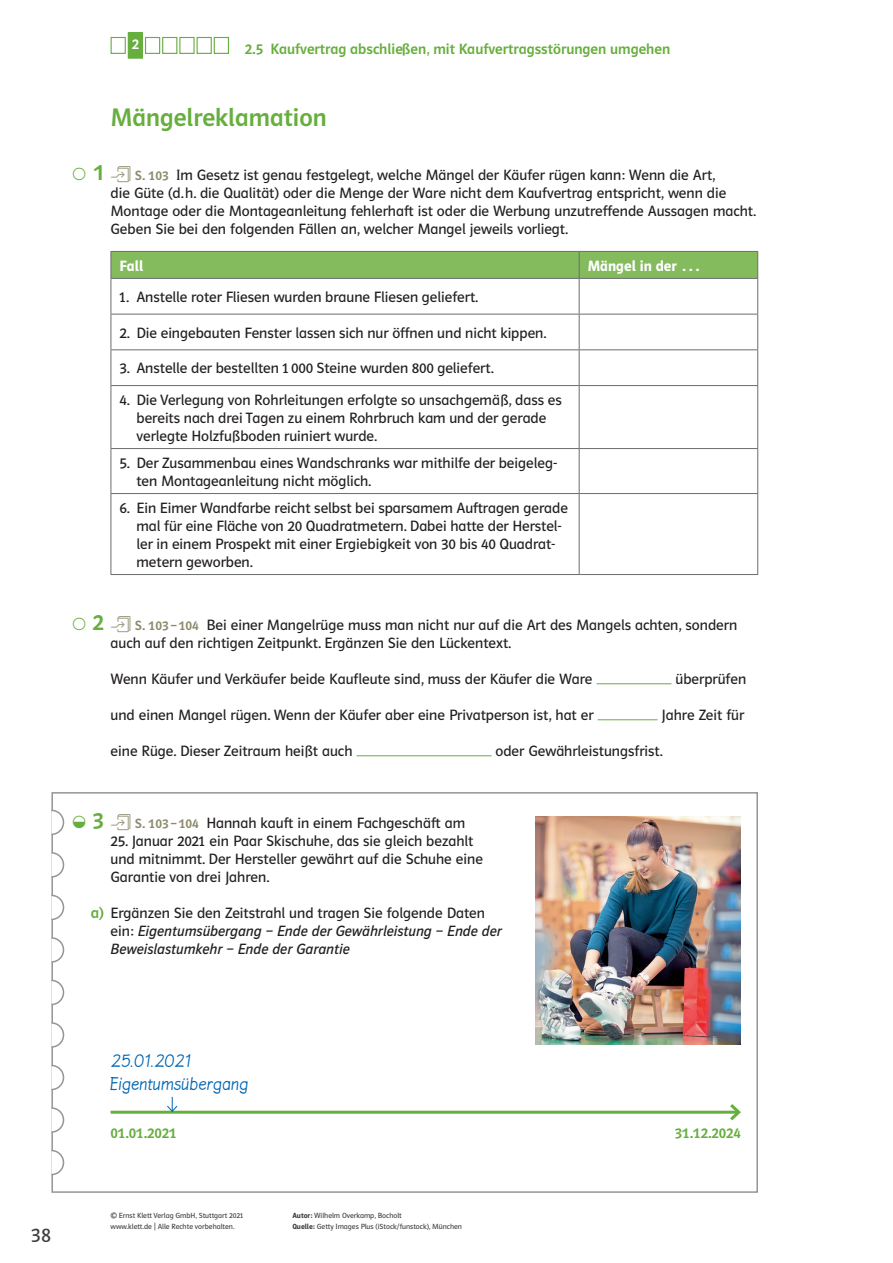
<style>
.page{position:relative;width:893px;height:1263px;background:#fff}
.page>*{position:absolute;margin:0;border:0;box-sizing:border-box;transform-origin:0 0}
.t1{font:500 25.5px "Polo CEF";color:#66ae3d}
.t2{font:24px "Polo 22 K Krftg";color:#66ae3d}
.t3{font:19.5px/23.2px "Lemme 2017";letter-spacing:-.01em;color:#0166b3}
.t4{font:19.5px "Polo CEF";color:#3e3e3f}
.t5{font:15px/18px "Polo CEF";color:#231f20}
.t6{font:italic 15px/18px "Polo CEF";color:#231f20}
.t7{font:500 15px "Polo CEF";color:#66ae3d}
.t8{font:600 15px "Polo CEF";color:#fff}
.t9{font:500 15px "Polo CEF";color:#fff}
.t10{font:7.5px/10.5px "Polo CEF";color:#3e3e3f}
.s1{font-weight:500;font-size:13.5px;color:#8c896b}
.s2{font-weight:500;font-size:15.75px;color:#66ae3d}
.s3{font-style:normal}
.s4{font-weight:600}
</style>
<div class="page">
<hr style="left:596px;top:683px;width:75px;height:1px;background:#66ae3d">
<hr style="left:598px;top:719px;width:60px;height:1px;background:#66ae3d">
<hr style="left:357px;top:755px;width:135px;height:1px;background:#66ae3d">
<hr style="left:579px;top:279px;width:1px;height:35px;background:#6c6d70">
<hr style="left:757px;top:279px;width:1px;height:35px;background:#6c6d70">
<hr style="left:111px;top:314px;width:468px;height:1px;background:#6c6d70">
<hr style="left:579px;top:314px;width:179px;height:1px;background:#6c6d70">
<hr style="left:579px;top:314px;width:1px;height:35px;background:#6c6d70">
<hr style="left:757px;top:314px;width:1px;height:35px;background:#6c6d70">
<hr style="left:111px;top:349px;width:468px;height:1px;background:#6c6d70">
<hr style="left:579px;top:349px;width:179px;height:1px;background:#6c6d70">
<hr style="left:579px;top:350px;width:1px;height:35px;background:#6c6d70">
<hr style="left:757px;top:350px;width:1px;height:35px;background:#6c6d70">
<hr style="left:111px;top:385px;width:468px;height:1px;background:#6c6d70">
<hr style="left:579px;top:385px;width:179px;height:1px;background:#6c6d70">
<hr style="left:579px;top:386px;width:1px;height:62px;background:#6c6d70">
<hr style="left:757px;top:386px;width:1px;height:62px;background:#6c6d70">
<hr style="left:111px;top:448px;width:468px;height:1px;background:#6c6d70">
<hr style="left:579px;top:448px;width:179px;height:1px;background:#6c6d70">
<hr style="left:579px;top:449px;width:1px;height:44px;background:#6c6d70">
<hr style="left:757px;top:449px;width:1px;height:44px;background:#6c6d70">
<hr style="left:111px;top:493px;width:468px;height:1px;background:#6c6d70">
<hr style="left:579px;top:493px;width:179px;height:1px;background:#6c6d70">
<hr style="left:579px;top:494px;width:1px;height:80px;background:#6c6d70">
<hr style="left:757px;top:494px;width:1px;height:80px;background:#6c6d70">
<hr style="left:111px;top:574px;width:468px;height:1px;background:#6c6d70">
<hr style="left:579px;top:574px;width:179px;height:1px;background:#6c6d70">
<hr style="left:111px;top:279px;width:1px;height:35px;background:#6c6d70">
<hr style="left:111px;top:314px;width:1px;height:35px;background:#6c6d70">
<hr style="left:111px;top:350px;width:1px;height:35px;background:#6c6d70">
<hr style="left:111px;top:386px;width:1px;height:62px;background:#6c6d70">
<hr style="left:111px;top:449px;width:1px;height:44px;background:#6c6d70">
<hr style="left:111px;top:494px;width:1px;height:80px;background:#6c6d70">
<div style="left:111px;top:251px;width:647px;height:27px;background:#83bb5d"></div>
<hr style="left:579px;top:251px;width:179px;height:1px;background:#6c6d70">
<hr style="left:111px;top:278px;width:468px;height:1px;background:#6c6d70">
<hr style="left:579px;top:278px;width:179px;height:1px;background:#6c6d70">
<div style="left:51px;top:792px;width:707px;height:401px;border:2px solid #939598"></div>
<svg style="left:51px;top:809px;width:14px;height:27px"></svg>
<svg style="left:51px;top:851px;width:14px;height:27px"></svg>
<svg style="left:51px;top:894px;width:14px;height:27px"></svg>
<svg style="left:51px;top:936px;width:14px;height:27px"></svg>
<svg style="left:51px;top:979px;width:14px;height:27px"></svg>
<svg style="left:51px;top:1021px;width:14px;height:27px"></svg>
<svg style="left:51px;top:1064px;width:14px;height:27px"></svg>
<svg style="left:51px;top:1106px;width:14px;height:27px"></svg>
<svg style="left:51px;top:1149px;width:14px;height:27px"></svg>
<img style="left:536px;top:816px;width:205px;height:228px">
<hr style="left:111px;top:1111px;width:628px;height:3px;background:#66ae3d">
<svg style="left:727px;top:1104px;width:14px;height:17px"></svg>
<svg style="left:166px;top:1097px;width:12px;height:15px"></svg>
<div style="left:111px;top:37px;width:15px;height:17px;border:1px solid #66ae3d"></div>
<div style="left:145px;top:37px;width:15px;height:17px;border:1px solid #66ae3d"></div>
<div style="left:128px;top:33px;width:14px;height:25px;background:#66ae3d"></div>
<div style="left:128px;top:32px;width:15px;height:27px;border:1px solid #66ae3d"></div>
<div style="left:179px;top:37px;width:16px;height:17px;border:1px solid #66ae3d"></div>
<div style="left:162px;top:37px;width:15px;height:17px;border:1px solid #66ae3d"></div>
<div style="left:197px;top:37px;width:15px;height:17px;border:1px solid #66ae3d"></div>
<div style="left:214px;top:37px;width:15px;height:17px;border:1px solid #66ae3d"></div>
<h3 class="t4" style="left:31px;top:1224px;width:22px">38</h3>
<p class="t9" style="left:132px;top:36px;width:9px">2</p>
<p class="t7" style="left:245px;top:40px;width:427px">2.5 Kaufvertrag abschließen, mit Kaufvertragsstörungen umgehen</p>
<h2 class="t2" style="left:94px;top:159px;width:12px">1</h2>
<h1 class="t1" style="left:111px;top:102px;width:218px">Mängelreklamation</h1>
<p class="t5" style="left:111px;top:166px;width:647px;text-indent:24px"><span class="s1">S. 103</span> Im Gesetz ist genau festgelegt, welche Mängel der Käufer rügen kann: Wenn die Art,<br>die Güte (d.h. die Qualität) oder die Menge der Ware nicht dem Kaufvertrag entspricht, wenn die Montage oder die Montageanleitung fehlerhaft ist oder die Werbung unzutreffende Aussagen macht.<br>Geben Sie bei den folgenden Fällen an, welcher Mangel jeweils vorliegt.</p>
<p class="t8" style="left:119px;top:257px;width:25px">Fall</p>
<p class="t8" style="left:588px;top:257px;width:114px">Mängel in der …</p>
<p class="t5" style="left:119px;top:288px;width:360px">1. Anstelle roter Fliesen wurden braune Fliesen geliefert.</p>
<p class="t5" style="left:119px;top:324px;width:429px">2. Die eingebauten Fenster lassen sich nur öffnen und nicht kippen.</p>
<p class="t5" style="left:119px;top:360px;width:376px">3. Anstelle der bestellten 1 000 Steine wurden 800 geliefert.</p>
<p class="t5" style="left:136px;top:391px;width:427px;text-indent:-17px">4. Die Verlegung von Rohrleitungen erfolgte so unsachgemäß, dass es bereits nach drei Tagen zu einem Rohrbruch kam und der gerade verlegte Holzfußboden ruiniert wurde.</p>
<p class="t5" style="left:136px;top:454px;width:422px;text-indent:-17px">5. Der Zusammenbau eines Wandschranks war mithilfe der beigeleg&shy;ten Montageanleitung nicht möglich.</p>
<p class="t5" style="left:136px;top:499px;width:433px;text-indent:-17px">6. Ein Eimer Wandfarbe reicht selbst bei sparsamem Auftragen gerade mal für eine Fläche von 20 Quadratmetern. Dabei hatte der Herstel&shy;ler in einem Prospekt mit einer Ergiebigkeit von 30 bis 40 Quadrat&shy;metern geworben.</p>
<h2 class="t2" style="left:92px;top:609px;width:13px">2</h2>
<p class="t5" style="left:111px;top:616px;width:628px;text-indent:24px"><span class="s1">S. 103 – 104</span> Bei einer Mangelrüge muss man nicht nur auf die Art des Mangels achten, sondern auch auf den richtigen Zeitpunkt. Ergänzen Sie den Lückentext.</p>
<p class="t5" style="left:111px;top:670px;width:483px">Wenn Käufer und Verkäufer beide Kaufleute sind, muss der Käufer die Ware</p>
<p class="t5" style="left:675px;top:670px;width:72px">überprüfen</p>
<p class="t5" style="left:111px;top:706px;width:484px">und einen Mangel rügen. Wenn der Käufer aber eine Privatperson ist, hat er</p>
<p class="t5" style="left:662px;top:706px;width:84px">Jahre Zeit für</p>
<p class="t5" style="left:111px;top:742px;width:243px">eine Rüge. Dieser Zeitraum heißt auch</p>
<p class="t5" style="left:496px;top:742px;width:169px">oder Gewährleistungsfrist.</p>
<h2 class="t2" style="left:92px;top:807px;width:13px">3</h2>
<p class="t5" style="left:135px;top:814px;width:332px"><span class="s1">S. 103 – 104</span> Hannah kauft in einem Fachgeschäft am</p>
<p class="t5" style="left:111px;top:832px;width:374px">25. Januar 2021 ein Paar Skischuhe, das sie gleich bezahlt und mitnimmt. Der Hersteller gewährt auf die Schuhe eine<br>Garantie von drei Jahren.</p>
<p class="t5" style="left:91px;top:904px;width:396px"><span class="s2">a)</span> Ergänzen Sie den Zeitstrahl und tragen Sie folgende Daten</p>
<p class="t6" style="left:111px;top:922px;width:393px"><span class="s3">ein:</span> Eigentumsübergang – Ende der Gewährleistung – Ende der<br>Beweislastumkehr – Ende der Garantie</p>
<h3 class="t3" style="left:111px;top:1049px;width:140px">25.01.2021<br>Eigentumsübergang</h3>
<p class="t7" style="left:111px;top:1124px;width:68px">01.01.2021</p>
<p class="t7" style="left:675px;top:1124px;width:67px">31.12.2024</p>
<p class="t10" style="left:111px;top:1210px;width:134px">© Ernst Klett Verlag GmbH, Stuttgart 2021 www.klett.de | Alle Rechte vorbehalten.</p>
<p class="t10" style="left:292px;top:1210px;width:171px"><span class="s4">Autor:</span> Wilhelm Overkamp, Bocholt<br><span class="s4">Quelle:</span> Getty Images Plus (iStock/funstock), München</p>
</div>
